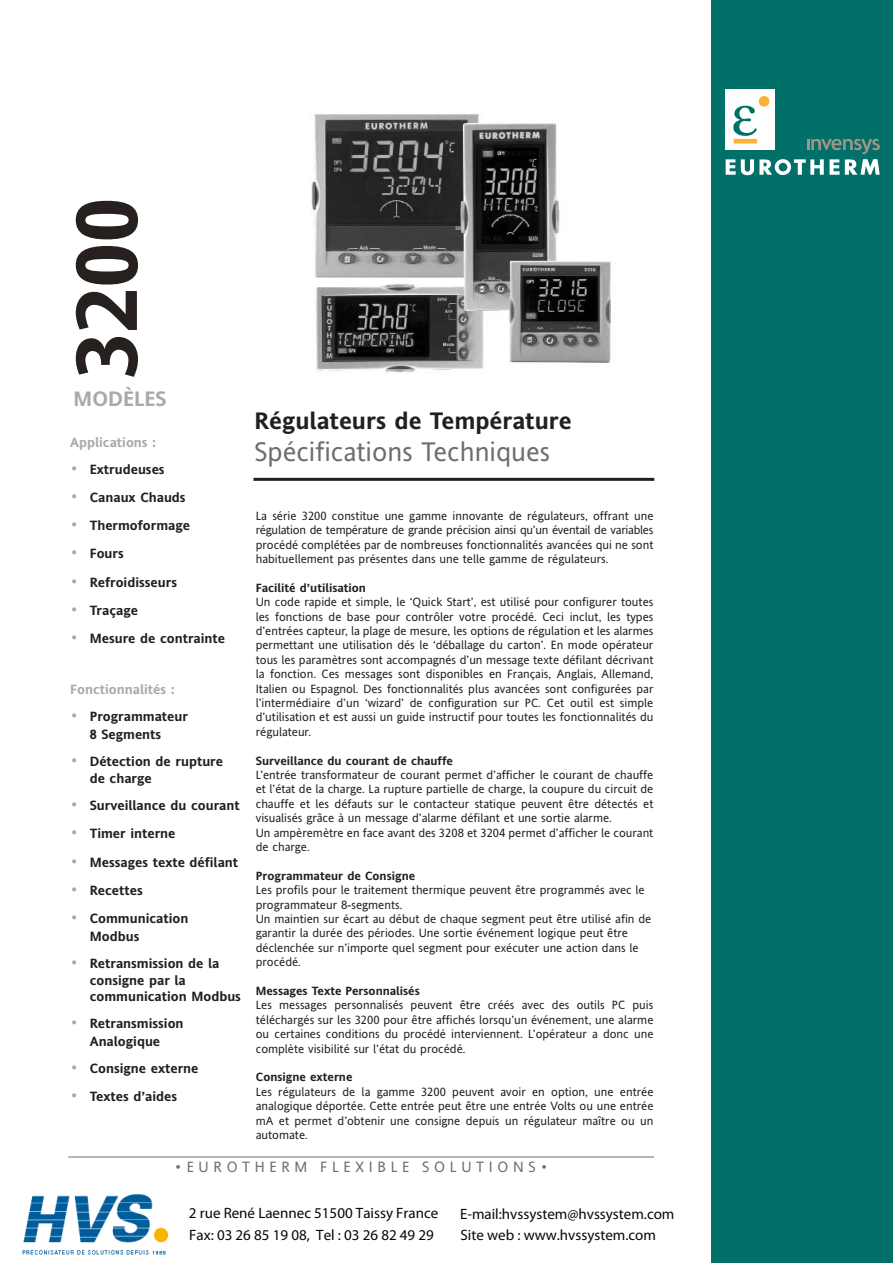
<style>
.page{position:relative;width:893px;height:1263px;background:#fff}
.page>*{position:absolute;margin:0;border:0;box-sizing:border-box;transform-origin:0 0}
.t1{font:700 87px "Invensys Andale";color:#26201e}
.t2{font:27px "Invensys Andale";color:#6c6e70}
.t3{font:700 24px "Invensys Andale";color:#231f20}
.t4{font:700 21px "Invensys Andale";color:#a7a9ac}
.t5{font:15px/21.9px "Arial PL";color:#040909}
.t6{font:15px "Invensys Andale";letter-spacing:.31em;color:#6c6e70}
.t7{font:700 13.5px/17.5px "Invensys Andale";color:#231f20}
.t8{font:700 13.5px "Invensys Andale";color:#a7a9ac}
.t9{font:12px/14.4px "Invensys Andale";color:#231f20;text-align:justify}
.t10{font:700 12px "Invensys Andale";color:#231f20}
.s1{font-weight:400;font-size:16.5px;color:#a7a9ac}
</style>
<div class="page">
<hr style="left:253px;top:478px;width:401px;height:3px;background:#231f20">
<hr style="left:68px;top:1157px;width:586px;height:1px;background:#6c6e70">
<img style="left:311px;top:114px;width:300px;height:259px">
<div style="left:711px;top:0;width:181px;height:1263px;background:#007069"></div>
<div style="left:725px;top:89px;width:50px;height:61px;background:#fff"></div>
<div style="left:758px;top:96px;width:11px;height:11px;background:#fcb131;border-radius:50%"></div>
<svg style="left:725px;top:103px;width:154px;height:73px"></svg>
<img style="left:23px;top:1193px;width:146px;height:62px">
<h1 class="t1" style="left:74px;top:378px;width:182px;rotate:-90deg">3200</h1>
<h3 class="t4" style="left:74px;top:391px;width:95px">MODÈLES</h3>
<p class="t8" style="left:70px;top:437px;width:88px">Applications :</p>
<p class="t7" style="left:70px;top:461px;width:96px"><span class="s1">•</span> Extrudeuses</p>
<p class="t7" style="left:70px;top:490px;width:117px"><span class="s1">•</span> Canaux Chauds</p>
<p class="t7" style="left:70px;top:518px;width:121px"><span class="s1">•</span> Thermoformage</p>
<p class="t7" style="left:70px;top:546px;width:55px"><span class="s1">•</span> Fours</p>
<p class="t7" style="left:70px;top:574px;width:108px"><span class="s1">•</span> Refroidisseurs</p>
<p class="t7" style="left:70px;top:603px;width:69px"><span class="s1">•</span> Traçage</p>
<p class="t7" style="left:70px;top:631px;width:156px"><span class="s1">•</span> Mesure de contrainte</p>
<p class="t8" style="left:70px;top:684px;width:106px">Fonctionnalités :</p>
<p class="t7" style="left:70px;top:709px;width:119px;text-align:center"><span class="s1">•</span> Programmateur<br>8 Segments</p>
<p class="t7" style="left:90px;top:753px;width:135px;text-indent:-20px"><span class="s1">•</span> Détection de rupture de charge</p>
<p class="t7" style="left:70px;top:798px;width:171px"><span class="s1">•</span> Surveillance du courant</p>
<p class="t7" style="left:70px;top:826px;width:107px"><span class="s1">•</span> Timer interne</p>
<p class="t7" style="left:70px;top:854px;width:169px"><span class="s1">•</span> Messages texte défilant</p>
<p class="t7" style="left:70px;top:883px;width:74px"><span class="s1">•</span> Recettes</p>
<p class="t7" style="left:90px;top:911px;width:100px;text-indent:-20px"><span class="s1">•</span> Communication<br>Modbus</p>
<p class="t7" style="left:90px;top:955px;width:131px;text-indent:-20px"><span class="s1">•</span> Retransmission de la consigne par la</p>
<p class="t7" style="left:90px;top:989px;width:153px">communication Modbus</p>
<p class="t7" style="left:70px;top:1016px;width:115px;text-align:center"><span class="s1">•</span> Retransmission<br>Analogique</p>
<p class="t7" style="left:70px;top:1061px;width:130px"><span class="s1">•</span> Consigne externe</p>
<p class="t7" style="left:70px;top:1089px;width:108px"><span class="s1">•</span> Textes d’aides</p>
<h3 class="t3" style="left:254px;top:411px;width:319px">Régulateurs de Température</h3>
<h2 class="t2" style="left:254px;top:442px;width:297px">Spécifications Techniques</h2>
<p class="t9" style="left:256px;top:510px;width:399px">La série 3200 constitue une gamme innovante de régulateurs, offrant une régulation de température de grande précision ainsi qu’un éventail de variables procédé complétées par de nombreuses fonctionnalités avancées qui ne sont habituellement pas présentes dans une telle gamme de régulateurs.</p>
<p class="t10" style="left:256px;top:583px;width:112px">Facilité d’utilisation</p>
<p class="t9" style="left:256px;top:596px;width:399px">Un code rapide et simple, le ‘Quick Start’, est utilisé pour configurer toutes les fonctions de base pour contrôler votre procédé. Ceci inclut, les types d’entrées capteur, la plage de mesure, les options de régulation et les alarmes permettant une utilisation dés le ‘déballage du carton’. En mode opérateur tous les paramètres sont accompagnés d’un message texte défilant décrivant la fonction. Ces messages sont disponibles en Français, Anglais, Allemand, Italien ou Espagnol. Des fonctionnalités plus avancées sont configurées par l’intermédiaire d’un ‘wizard’ de configuration sur PC. Cet outil est simple d’utilisation et est aussi un guide instructif pour toutes les fonctionnalités du régulateur.</p>
<p class="t10" style="left:256px;top:756px;width:199px">Surveillance du courant de chauffe</p>
<p class="t9" style="left:256px;top:769px;width:399px;text-align:left">L’entrée transformateur de courant permet d’afficher le courant de chauffe et l’état de la charge. La rupture partielle de charge, la coupure du circuit de chauffe et les défauts sur le contacteur statique peuvent être détectés et visualisés grâce à un message d’alarme défilant et une sortie alarme.<br>Un ampèremètre en face avant des 3208 et 3204 permet d’afficher le courant de charge.</p>
<p class="t10" style="left:256px;top:871px;width:161px">Programmateur de Consigne</p>
<p class="t9" style="left:256px;top:884px;width:397px;text-align:left">Les profils pour le traitement thermique peuvent être programmés avec le programmateur 8-segments.<br>Un maintien sur écart au début de chaque segment peut être utilisé afin de garantir la durée des périodes. Une sortie événement logique peut être déclenchée sur n’importe quel segment pour exécuter une action dans le procédé.</p>
<p class="t10" style="left:256px;top:986px;width:165px">Messages Texte Personnalisés</p>
<p class="t9" style="left:256px;top:999px;width:399px">Les messages personnalisés peuvent être créés avec des outils PC puis téléchargés sur les 3200 pour être affichés lorsqu’un événement, une alarme ou certaines conditions du procédé interviennent. L’opérateur a donc une complète visibilité sur l’état du procédé.</p>
<p class="t10" style="left:256px;top:1073px;width:98px">Consigne externe</p>
<p class="t9" style="left:256px;top:1086px;width:399px">Les régulateurs de la gamme 3200 peuvent avoir en option, une entrée analogique déportée. Cette entrée peut être une entrée Volts ou une entrée mA et permet d’obtenir une consigne depuis un régulateur maître ou un automate.</p>
<p class="t6" style="left:174px;top:1161px;width:375px">•EUROTHERM FLEXIBLE SOLUTIONS•</p>
<p class="t5" style="left:189px;top:1202px;width:251px">2 rue René Laennec 51500 Taissy France<br>Fax: 03 26 85 19 08, Tel : 03 26 82 49 29</p>
<p class="t5" style="left:460px;top:1203px;width:216px;line-height:21.3px">E-mail:hvssystem@hvssystem.com<br>Site web : www.hvssystem.com</p>
</div>
